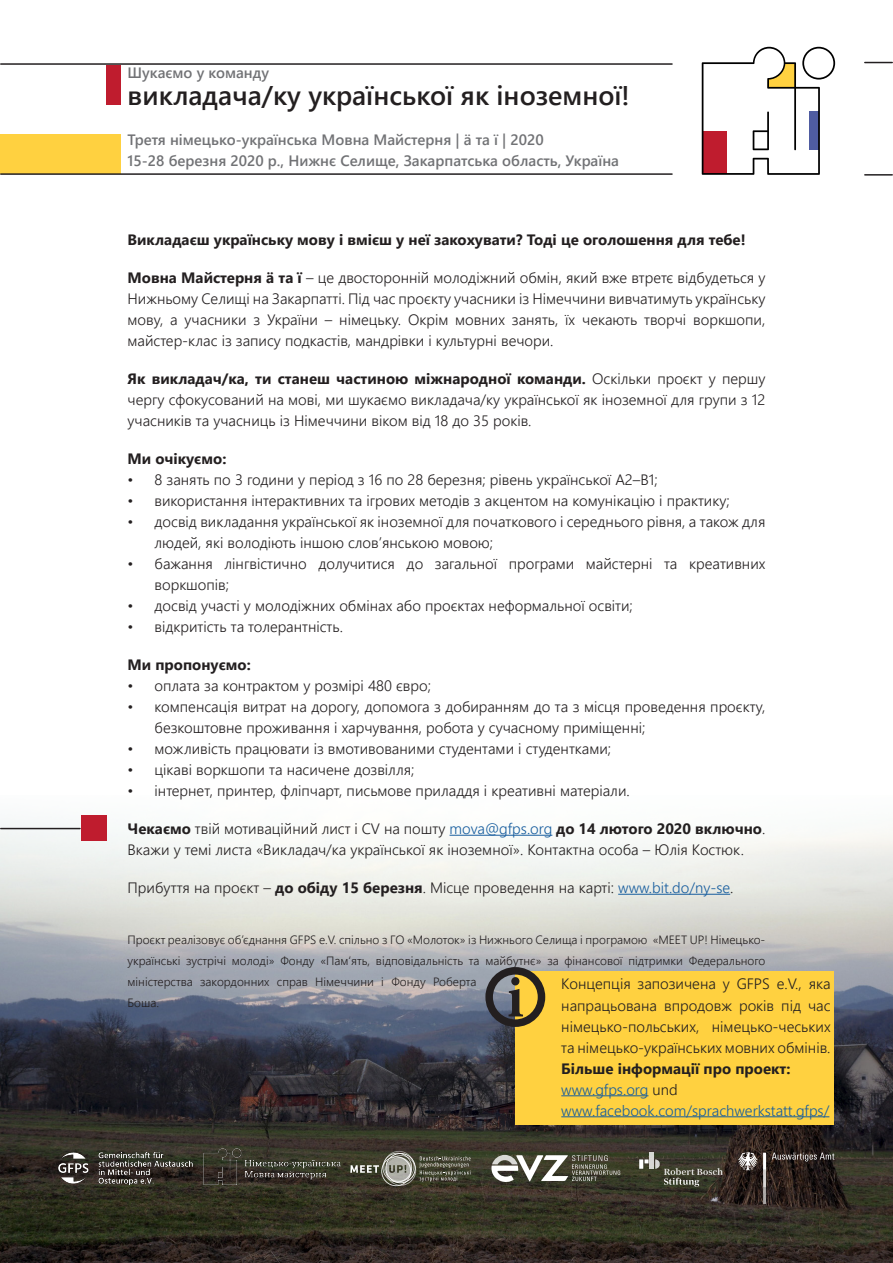
<style>
.page{position:relative;width:893px;height:1263px;background:#fff}
.page>*{position:absolute;margin:0;border:0;box-sizing:border-box;transform-origin:0 0}
.t1{font:700 condensed 60.75px "Minion Pro";color:#231f20}
.t2{font:600 27px "Segoe UI";color:#231f20}
.t3{font:300 15px/21px "Segoe UI";color:#231f20}
.t4{font:600 15px/21px "Segoe UI";color:#717275}
.t5{font:700 15px "Segoe UI";color:#231f20}
.t6{font:300 15px/21px "Segoe UI";color:#175d9e}
.t7{font:300 12px/21px "Segoe UI";color:#231f20}
.s1{font-weight:700}
.s2{color:#175d9e}
.s3{font-weight:700;color:#231f20}
.s4{color:#231f20}
</style>
<div class="page">
<img style="left:0;top:815px;width:893px;height:448px">
<svg style="left:491px;top:1155px;width:129px;height:30px"></svg>
<img style="left:203px;top:1147px;width:138px;height:38px">
<svg style="left:738px;top:1152px;width:28px;height:52px"></svg>
<svg style="left:772px;top:1152px;width:62px;height:9px"></svg>
<hr style="left:650px;top:1152px;width:4px;height:17px;background:#d7d7d4">
<svg style="left:639px;top:1159px;width:10px;height:10px"></svg>
<svg style="left:655px;top:1159px;width:68px;height:28px;background:#515043"></svg>
<svg style="left:350px;top:1151px;width:121px;height:35px;background:#5e5f50"></svg>
<img style="left:57px;top:1152px;width:137px;height:34px">
<div style="left:106px;top:65px;width:14px;height:40px;background:#bf1c2e"></div>
<div style="left:81px;top:815px;width:25px;height:25px;background:#bf1c2e"></div>
<div style="left:0;top:134px;width:120px;height:39px;background:#ffd140"></div>
<svg style="left:702px;top:47px;width:133px;height:128px"></svg>
<hr style="left:1px;top:63px;width:671px;height:2px;background:#231f20">
<svg style="left:865px;top:62px;width:27px;height:1px"></svg>
<hr style="left:865px;top:174px;width:27px;height:2px;background:#231f20">
<hr style="left:1px;top:828px;width:79px;height:1px;background:#231f20">
<hr style="left:1px;top:173px;width:671px;height:2px;background:#231f20">
<hr style="left:450px;top:835px;width:102px;height:1px;background:#175d9e">
<hr style="left:618px;top:894px;width:112px;height:1px;background:#175d9e">
<div style="left:515px;top:971px;width:319px;height:154px;background:#ffd140"></div>
<hr style="left:561px;top:1095px;width:87px;height:1px;background:#175d9e">
<hr style="left:561px;top:1116px;width:268px;height:1px;background:#175d9e">
<div style="left:485px;top:967px;width:60px;height:60px;border:8px solid #231f20;border-radius:50%"></div>
<p class="t4" style="left:128px;top:61px;width:143px">Шукаємо у команду</p>
<h2 class="t2" style="left:128px;top:70px;width:504px">викладача/ку української як іноземної!</h2>
<p class="t4" style="left:128px;top:128px;width:493px">Третя німецько-українська Мовна Майстерня | ä та ї | 2020<br>15-28 березня 2020 р., Нижнє Селище, Закарпатська область, Україна</p>
<p class="t5" style="left:128px;top:225px;width:620px">Викладаєш українську мову і вмієш у неї закохувати? Тоді це оголошення для тебе!</p>
<p class="t3" style="left:128px;top:266px;width:639px;text-align:justify"><span class="s1">Мовна Майстерня ä та ї</span> – це двосторонній молодіжний обмін, який вже втретє відбудеться у Нижньому Селищі на Закарпатті. Під час проєкту учасники із Німеччини вивчатимуть українську мову, а учасники з України – німецьку. Окрім мовних занять, їх чекають творчі воркшопи, майстер-клас із запису подкастів, мандрівки і культурні вечори.</p>
<p class="t3" style="left:128px;top:367px;width:639px;text-align:justify"><span class="s1">Як викладач/ка, ти станеш частиною міжнародної команди.</span> Оскільки проєкт у першу чергу сфокусований на мові, ми шукаємо викладача/ку української як іноземної для групи з 12 учасників та учасниць із Німеччини віком від 18 до 35 років.</p>
<p class="t5" style="left:128px;top:444px;width:100px">Ми очікуємо:</p>
<p class="t3" style="left:128px;top:468px;width:532px">• 8 занять по 3 години у період з 16 по 28 березня; рівень української А2–В1;</p>
<p class="t3" style="left:128px;top:489px;width:604px">• використання інтерактивних та ігрових методів з акцентом на комунікацію і практику;</p>
<p class="t3" style="left:155px;top:510px;width:612px;text-indent:-27px">• досвід викладання української як іноземної для початкового і середнього рівня, а також для людей, які володіють іншою слов’янською мовою;</p>
<p class="t3" style="left:155px;top:552px;width:612px;text-indent:-27px">• бажання лінгвістично долучитися до загальної програми майстерні та креативних воркшопів;</p>
<p class="t3" style="left:128px;top:594px;width:507px">• досвід участі у молодіжних обмінах або проєктах неформальної освіти;</p>
<p class="t3" style="left:128px;top:615px;width:217px">• відкритість та толерантність.</p>
<p class="t5" style="left:128px;top:650px;width:125px">Ми пропонуємо:</p>
<p class="t3" style="left:128px;top:674px;width:305px">• оплата за контрактом у розмірі 480 євро;</p>
<p class="t3" style="left:155px;top:695px;width:612px;text-indent:-27px">• компенсація витрат на дорогу, допомога з добиранням до та з місця проведення проєкту, безкоштовне проживання і харчування, робота у сучасному приміщенні;</p>
<p class="t3" style="left:128px;top:737px;width:485px">• можливість працювати із вмотивованими студентами і студентками;</p>
<p class="t3" style="left:128px;top:758px;width:288px">• цікаві воркшопи та насичене дозвілля;</p>
<p class="t3" style="left:128px;top:779px;width:504px">• інтернет, принтер, фліпчарт, письмове приладдя і креативні матеріали.</p>
<p class="t3" style="left:128px;top:817px;width:639px"><span class="s1">Чекаємо</span> твій мотиваційний лист і CV на пошту <span class="s2">mova@gfps.org</span> <span class="s1">до 14 лютого 2020 включно</span>.<br>Вкажи у темі листа «Викладач/ка української як іноземної». Контактна особа – Юлія Костюк.</p>
<p class="t3" style="left:128px;top:876px;width:607px">Прибуття на проєкт – <span class="s1">до обіду 15 березня</span>. Місце проведення на карті: <span class="s2">www.bit.do/ny-se</span>.</p>
<p class="t7" style="left:128px;top:928px;width:639px">Проєкт реалізовує об’єднання GFPS e.V. спільно з ГО «Молоток» із Нижнього Селища і програмою «MEET UP! Німецько&shy;українські зустрічі молоді» Фонду «Пам‘ять, відповідальність та майбутнє» за фінансової підтримки Федерального міністерства закордонних справ Німеччини і Фонду Роберта<br>Боша.</p>
<h1 class="t1" style="left:507px;top:955px;width:18px">i</h1>
<p class="t3" style="left:561px;top:972px;width:271px;text-align:justify">Концепція запозичена у GFPS e.V., яка напрацьована впродовж років під час німецько-польських, німецько-чеських та німецько-українських мовних обмінів.</p>
<p class="t6" style="left:561px;top:1056px;width:270px"><span class="s3">Більше інформації про проект: </span>www.gfps.org <span class="s4">und </span>www.facebook.com/sprachwerkstatt.gfps/</p>
</div>
